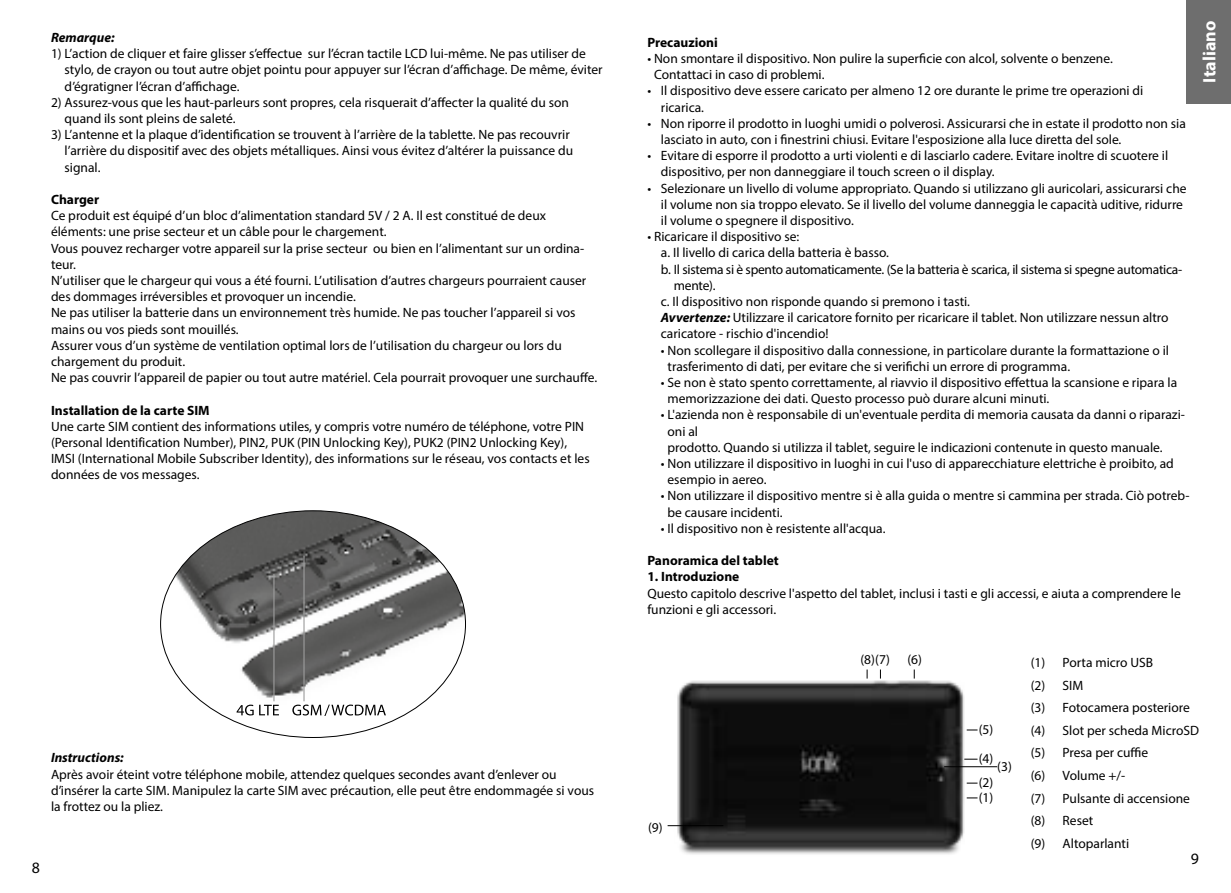
<style>
.page{position:relative;width:1231px;height:893px;background:#fff}
.page>*{position:absolute;margin:0;border:0;box-sizing:border-box;transform-origin:0 0}
.t1{font:700 18px "Myriad Pro";color:#fff}
.t2{font:15.97px "Myriad Pro";color:#000}
.t3{font:13.5px/16.2px "Myriad Pro";color:#000}
.t4{font:13.5px "Myriad Pro";letter-spacing:-.02em;color:#000}
.t5{font:700 13.5px "Myriad Pro";color:#000}
.t6{font:italic 700 13.5px "Myriad Pro";color:#000}
.s1{font-weight:700;font-style:italic}
</style>
<div class="page">
<div style="left:1186px;top:0;width:45px;height:103px;background:#6e6e6e"></div>
<img style="left:667px;top:675px;width:297px;height:180px">
<hr style="left:668px;top:825px;width:55px;height:1px;background:#000">
<svg style="left:964px;top:759px;width:14px;height:1px"></svg>
<hr style="left:944px;top:766px;width:53px;height:1px;background:#000">
<img style="left:161px;top:511px;width:304px;height:226px">
<hr style="left:273px;top:574px;width:2px;height:127px;background:#9c9c9c">
<hr style="left:303px;top:556px;width:2px;height:145px;background:#9c9c9c">
<svg style="left:237px;top:705px;width:42px;height:10px"></svg>
<svg style="left:292px;top:705px;width:94px;height:11px"></svg>
<p class="t6" style="left:51px;top:32px;width:65px">Remarque:</p>
<p class="t3" style="left:65px;top:46px;width:540px;text-indent:-14px">1) L’action de cliquer et faire glisser s’effectue sur l’écran tactile LCD lui-même. Ne pas utiliser de stylo, de crayon ou tout autre objet pointu pour appuyer sur l’écran d’affichage. De même, éviter d’égratigner l’écran d’affichage.</p>
<p class="t3" style="left:65px;top:95px;width:506px;text-indent:-14px">2) Assurez-vous que les haut-parleurs sont propres, cela risquerait d’affecter la qualité du son quand ils sont pleins de saleté.</p>
<p class="t3" style="left:65px;top:127px;width:510px;text-indent:-14px">3) L’antenne et la plaque d’identification se trouvent à l’arrière de la tablette. Ne pas recouvrir l’arrière du dispositif avec des objets métalliques. Ainsi vous évitez d’altérer la puissance du signal.</p>
<p class="t5" style="left:51px;top:193px;width:50px">Charger</p>
<p class="t3" style="left:51px;top:208px;width:548px">Ce produit est équipé d’un bloc d’alimentation standard 5V / 2 A. Il est constitué de deux éléments: une prise secteur et un câble pour le chargement.<br>Vous pouvez recharger votre appareil sur la prise secteur ou bien en l’alimentant sur un ordina&shy;teur.<br>N’utiliser que le chargeur qui vous a été fourni. L’utilisation d’autres chargeurs pourraient causer des dommages irréversibles et provoquer un incendie.<br>Ne pas utiliser la batterie dans un environnement très humide. Ne pas toucher l’appareil si vos mains ou vos pieds sont mouillés.<br>Assurer vous d’un système de ventilation optimal lors de l’utilisation du chargeur ou lors du chargement du produit.<br>Ne pas couvrir l’appareil de papier ou tout autre matériel. Cela pourrait provoquer une surchauffe.</p>
<p class="t5" style="left:51px;top:403px;width:160px">Installation de la carte SIM</p>
<p class="t3" style="left:51px;top:419px;width:540px">Une carte SIM contient des informations utiles, y compris votre numéro de téléphone, votre PIN (Personal Identification Number), PIN2, PUK (PIN Unlocking Key), PUK2 (PIN2 Unlocking Key), IMSI (International Mobile Subscriber Identity), des informations sur le réseau, vos contacts et les données de vos messages.</p>
<p class="t6" style="left:51px;top:753px;width:74px">Instructions:</p>
<p class="t3" style="left:51px;top:766px;width:545px">Après avoir éteint votre téléphone mobile, attendez quelques secondes avant d’enlever ou d’insérer la carte SIM. Manipulez la carte SIM avec précaution, elle peut être endommagée si vous la frottez ou la pliez.</p>
<p class="t2" style="left:32px;top:860px;width:10px">8</p>
<p class="t5" style="left:647px;top:35px;width:72px">Precauzioni</p>
<p class="t3" style="left:654px;top:51px;width:460px;text-indent:-7px">• Non smontare il dispositivo. Non pulire la superficie con alcol, solvente o benzene.<br>Contattaci in caso di problemi.</p>
<p class="t3" style="left:661px;top:83px;width:484px;text-indent:-14px">• Il dispositivo deve essere caricato per almeno 12 ore durante le prime tre operazioni di ricarica.</p>
<p class="t3" style="left:661px;top:116px;width:526px;text-indent:-14px">• Non riporre il prodotto in luoghi umidi o polverosi. Assicurarsi che in estate il prodotto non sia lasciato in auto, con i finestrini chiusi. Evitare l'esposizione alla luce diretta del sole.</p>
<p class="t3" style="left:661px;top:148px;width:509px;text-indent:-14px">• Evitare di esporre il prodotto a urti violenti e di lasciarlo cadere. Evitare inoltre di scuotere il dispositivo, per non danneggiare il touch screen o il display.</p>
<p class="t3" style="left:661px;top:180px;width:527px;text-indent:-14px">• Selezionare un livello di volume appropriato. Quando si utilizzano gli auricolari, assicurarsi che il volume non sia troppo elevato. Se il livello del volume danneggia le capacità uditive, ridurre il volume o spegnere il dispositivo.</p>
<p class="t3" style="left:647px;top:229px;width:153px">• Ricaricare il dispositivo se:</p>
<p class="t3" style="left:661px;top:245px;width:230px">a. Il livello di carica della batteria è basso.</p>
<p class="t4" style="left:661px;top:262px;width:523px">b. Il sistema si è spento automaticamente. (Se la batteria è scarica, il sistema si spegne automatica-</p>
<p class="t3" style="left:674px;top:278px;width:43px">mente).</p>
<p class="t3" style="left:661px;top:294px;width:311px">c. Il dispositivo non risponde quando si premono i tasti.</p>
<p class="t3" style="left:661px;top:310px;width:509px"><span class="s1">Avvertenze:</span> Utilizzare il caricatore fornito per ricaricare il tablet. Non utilizzare nessun altro</p>
<p class="t3" style="left:661px;top:326px;width:169px">caricatore - rischio d'incendio!</p>
<p class="t3" style="left:668px;top:342px;width:503px;text-indent:-7px">• Non scollegare il dispositivo dalla connessione, in particolare durante la formattazione o il trasferimento di dati, per evitare che si verifichi un errore di programma.</p>
<p class="t3" style="left:668px;top:375px;width:511px;text-indent:-7px">• Se non è stato spento correttamente, al riavvio il dispositivo effettua la scansione e ripara la memorizzazione dei dati. Questo processo può durare alcuni minuti.</p>
<p class="t3" style="left:668px;top:407px;width:519px;text-indent:-7px">• L'azienda non è responsabile di un'eventuale perdita di memoria causata da danni o riparazi&shy;oni al<br>prodotto. Quando si utilizza il tablet, seguire le indicazioni contenute in questo manuale.</p>
<p class="t3" style="left:668px;top:456px;width:508px;text-indent:-7px">• Non utilizzare il dispositivo in luoghi in cui l'uso di apparecchiature elettriche è proibito, ad esempio in aereo.</p>
<p class="t3" style="left:668px;top:488px;width:523px;text-indent:-7px">• Non utilizzare il dispositivo mentre si è alla guida o mentre si cammina per strada. Ciò potreb&shy;be causare incidenti.</p>
<p class="t3" style="left:661px;top:521px;width:226px">• Il dispositivo non è resistente all'acqua.</p>
<p class="t5" style="left:647px;top:554px;width:133px">Panoramica del tablet</p>
<p class="t5" style="left:647px;top:570px;width:94px">1. Introduzione</p>
<p class="t3" style="left:647px;top:585px;width:535px">Questo capitolo descrive l'aspetto del tablet, inclusi i tasti e gli accessi, e aiuta a comprendere le funzioni e gli accessori.</p>
<h1 class="t1" style="left:1200px;top:82px;width:63px;rotate:-90deg">Italiano</h1>
<p class="t3" style="left:648px;top:820px;width:16px">(9)</p>
<p class="t3" style="left:860px;top:652px;width:31px">(8)(7)</p>
<p class="t3" style="left:907px;top:652px;width:16px">(6)</p>
<p class="t3" style="left:979px;top:722px;width:16px">(5)</p>
<p class="t3" style="left:979px;top:751px;width:16px">(4)</p>
<p class="t3" style="left:997px;top:758px;width:16px">(3)</p>
<p class="t3" style="left:979px;top:775px;width:16px">(2)</p>
<p class="t3" style="left:979px;top:789px;width:16px">(1)</p>
<p class="t3" style="left:1031px;top:652px;width:170px;line-height:22.5px">(1) Porta micro USB<br>(2) SIM<br>(3) Fotocamera posteriore (4) Slot per scheda MicroSD (5) Presa per cuffie<br>(6) Volume +/-<br>(7) Pulsante di accensione (8) Reset<br>(9) Altoparlanti</p>
<p class="t2" style="left:1191px;top:851px;width:10px">9</p>
</div>
